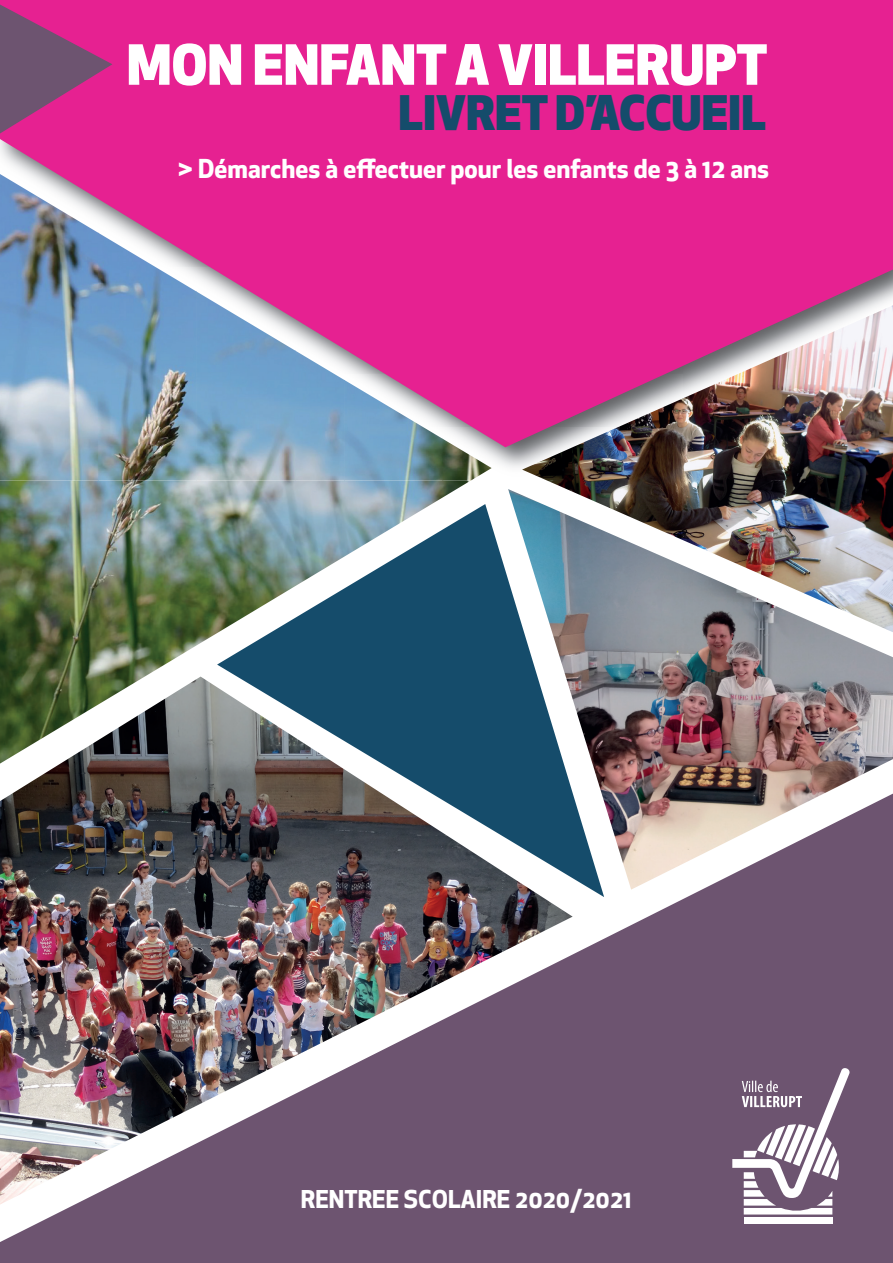
<style>
.page{position:relative;width:893px;height:1263px;background:#fff}
.page>*{position:absolute;margin:0;border:0;box-sizing:border-box;transform-origin:0 0}
.t1{font:800 54px "Apex New";color:#fff}
.t2{font:800 46.5px "Apex New";color:#154c6b}
.t3{font:700 25.5px "Apex New";color:#fff}
.t4{font:700 24px "Apex New";color:#fff}
</style>
<div class="page">
<img style="left:0;top:481px;width:470px;height:195px">
<img style="left:0;top:676px;width:217px;height:118px">
<img style="left:508px;top:489px;width:385px;height:305px">
<img style="left:0;top:447px;width:98px;height:34px">
<img style="left:98px;top:447px;width:98px;height:34px">
<img style="left:196px;top:447px;width:99px;height:34px">
<img style="left:344px;top:447px;width:98px;height:34px">
<img style="left:442px;top:447px;width:50px;height:34px">
<svg style="left:0;top:0;width:893px;height:447px;background:#d0419d"></svg>
<svg style="left:217px;top:504px;width:387px;height:290px;fill:#154c6b"></svg>
<img style="left:522px;top:305px;width:371px;height:327px">
<img style="left:0;top:794px;width:893px;height:469px">
<div style="left:744px;top:1217px;width:88px;height:6px;background:#fff"></div>
<svg style="left:732px;top:1066px;width:119px;height:148px"></svg>
<svg style="left:0;top:5px;width:112px;height:129px;background:#a93a80"></svg>
<h1 class="t1" style="left:127px;top:27px;width:642px">MON ENFANT A VILLERUPT</h1>
<h2 class="t2" style="left:399px;top:81px;width:369px">LIVRET D’ACCUEIL</h2>
<p class="t3" style="left:178px;top:150px;width:593px">&gt; Démarches à effectuer pour les enfants de 3 à 12 ans</p>
<p class="t4" style="left:301px;top:1182px;width:332px">RENTREE SCOLAIRE 2020/2021</p>
</div>
